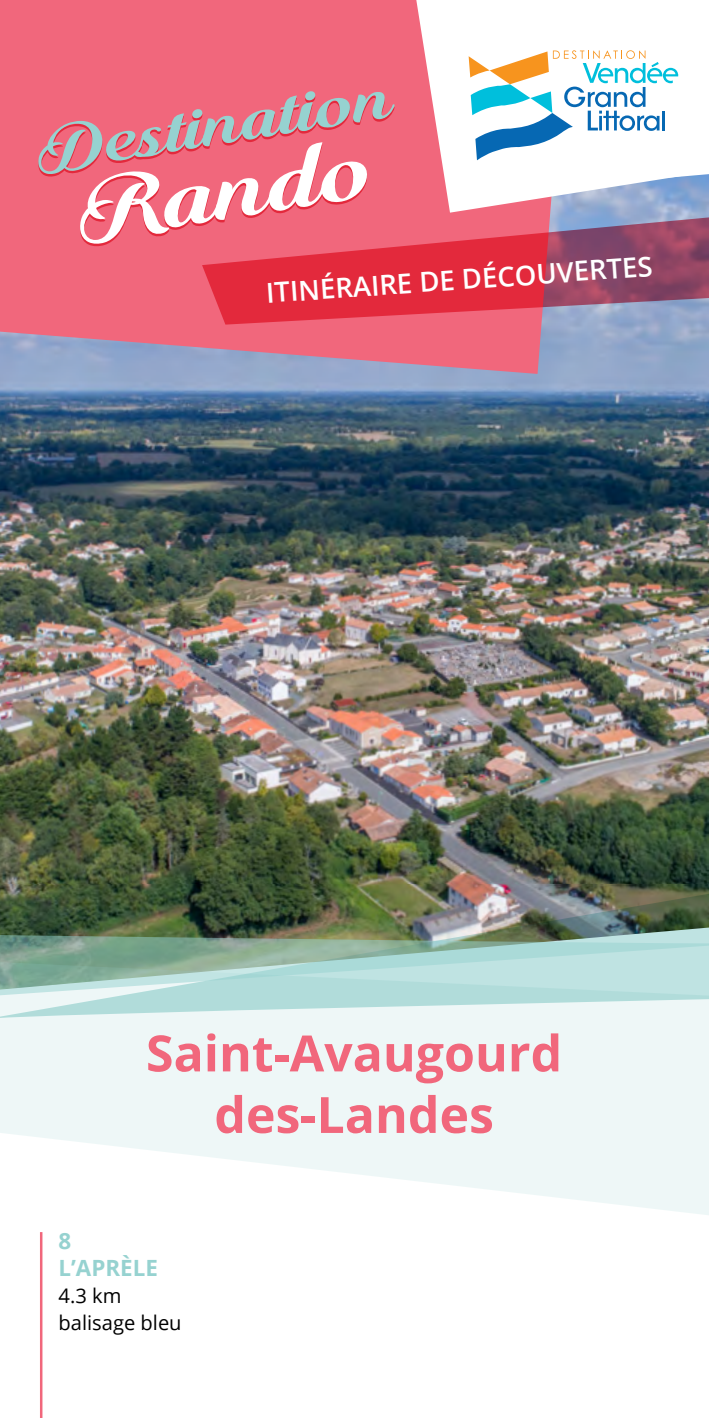
<style>
.page{position:relative;width:709px;height:1418px;background:#fff}
.page>*{position:absolute;margin:0;border:0;box-sizing:border-box;transform-origin:0 0}
.t1{font:92.5px "Quincho Script";color:#fff;scale:1.25 1}
.t2{font:67.5px "Quincho Script";color:#96d2d0;scale:1.25 1}
.t3{font:700 50px/61.5px "Open Sans";color:#f1677c;text-align:center}
.t4{font:600 27.5px "Open Sans";color:#fff}
.t5{font:700 22.25px/26.8px "Open Sans";color:#96d2d0}
.t6{font:20.25px/26.8px "Open Sans";color:#000}
</style>
<div class="page">
<img style="left:0;top:324px;width:709px;height:560px">
<svg style="left:0;top:0;width:567px;height:374px;background:#e86c83"></svg>
<svg style="left:416px;top:0;width:293px;height:212px"></svg>
<hr style="left:40px;top:1232px;width:2px;height:185px;background:#f1677c">
<svg style="left:202px;top:212px;width:507px;height:112px;background:#cc4d65"></svg>
<svg style="left:468px;top:50px;width:210px;height:110px"></svg>
<svg style="left:0;top:1019px;width:709px;height:196px;fill:#eef7f7"></svg>
<img style="left:0;top:884px;width:709px;height:135px">
<svg style="left:0;top:934px;width:709px;height:66px;background:#a3c8be"></svg>
<h2 class="t2" style="left:30px;top:113px;width:289px;rotate:-9deg">Destination</h2>
<h1 class="t1" style="left:69px;top:160px;width:239px;rotate:-9deg">Rando</h1>
<p class="t4" style="left:265px;top:274px;width:389px;rotate:-4deg">ITINÉRAIRE DE DÉCOUVERTES</p>
<p class="t3" style="left:146px;top:1021px;width:418px">Saint-Avaugourd des-Landes</p>
<p class="t5" style="left:58px;top:1227px;width:101px">8<br>L’APRÈLE</p>
<p class="t6" style="left:58px;top:1281px;width:125px">4.3 km balisage bleu</p>
</div>
